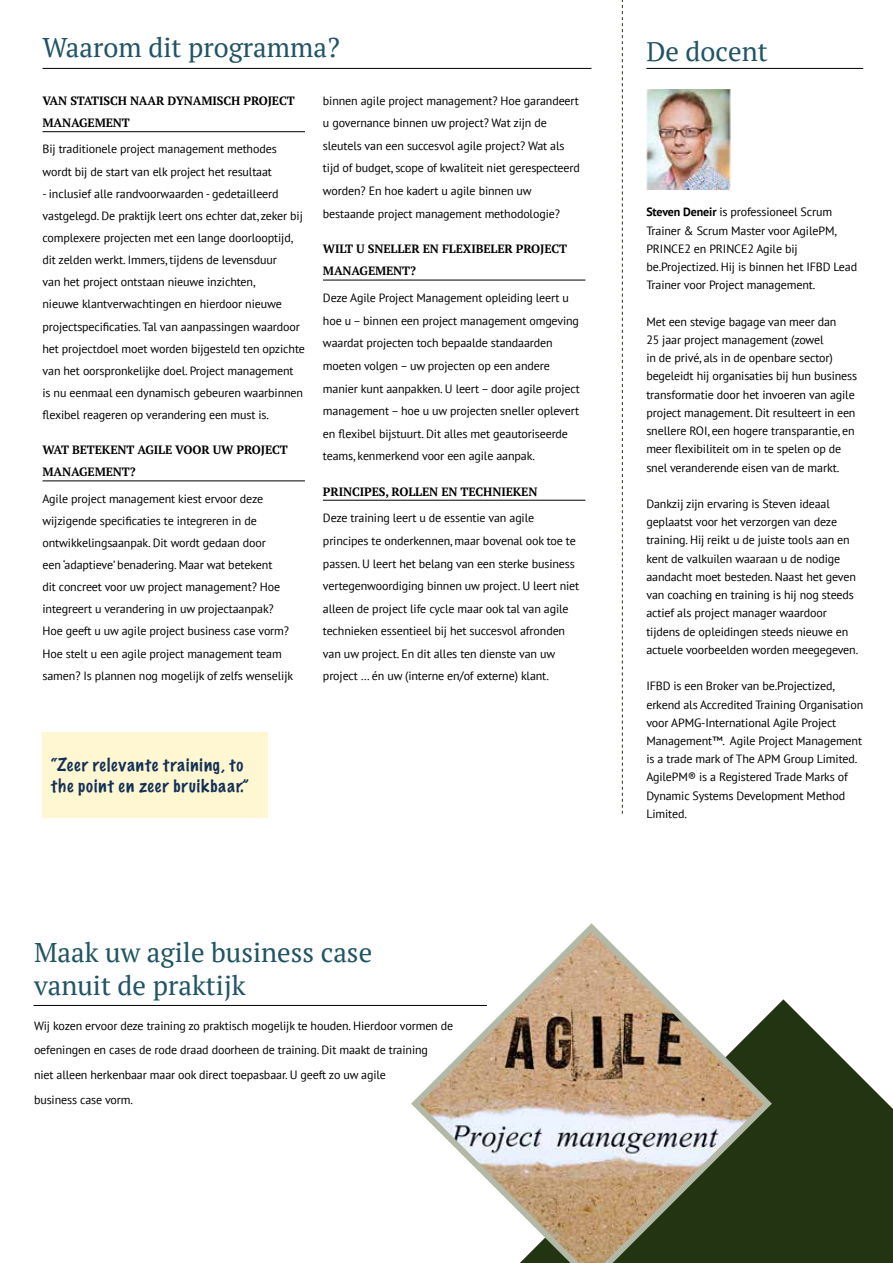
<style>
.page{position:relative;width:893px;height:1263px;background:#fff}
.page>*{position:absolute;margin:0;border:0;box-sizing:border-box;transform-origin:0 0}
.t1{font:27px/33px "PT Serif";color:#215464}
.t2{font:100 16.5px/21px "Marker Felt";letter-spacing:.07em;color:#113056}
.t3{font:12px/18.3px "PT Sans";letter-spacing:-.01em;color:#000}
.t4{font:700 12px/22.2px "PT Serif";letter-spacing:-.01em;color:#000}
.s1{font-weight:700}
</style>
<div class="page">
<svg style="left:776px;top:999px;width:117px;height:264px;fill:#233413"></svg>
<div style="left:43px;top:733px;width:225px;height:85px;background:#fff6d2"></div>
<hr style="left:43px;top:131px;width:262px;height:1px;background:#000">
<hr style="left:43px;top:480px;width:262px;height:1px;background:#000">
<hr style="left:323px;top:280px;width:262px;height:1px;background:#000">
<hr style="left:323px;top:500px;width:262px;height:1px;background:#000">
<hr style="left:43px;top:68px;width:548px;height:1px;background:#000">
<hr style="left:646px;top:68px;width:217px;height:1px;background:#000">
<img style="left:648px;top:90px;width:81px;height:99px">
<div style="left:646px;top:88px;width:85px;height:103px;border:1px solid #fff"></div>
<svg style="left:622px;top:0;width:1px;height:814px"></svg>
<hr style="left:34px;top:1005px;width:453px;height:1px;background:#000">
<svg style="left:407px;top:923px;width:369px;height:340px"></svg>
<h1 class="t1" style="left:43px;top:30px;width:299px">Waarom dit programma?</h1>
<p class="t4" style="left:43px;top:89px;width:254px">VAN STATISCH NAAR DYNAMISCH PROJECT<br>MANAGEMENT</p>
<p class="t3" style="left:43px;top:138px;width:236px;line-height:22.2px">Bij traditionele project management methodes wordt bij de start van elk project het resultaat</p>
<p class="t3" style="left:43px;top:182px;width:264px;line-height:22.2px">- inclusief alle randvoorwaarden - gedetailleerd vastgelegd. De praktijk leert ons echter dat, zeker bij complexere projecten met een lange doorlooptijd, dit zelden werkt. Immers, tijdens de levensduur<br>van het project ontstaan nieuwe inzichten,<br>nieuwe klantverwachtingen en hierdoor nieuwe projectspecificaties. Tal van aanpassingen waardoor het projectdoel moet worden bijgesteld ten opzichte van het oorspronkelijke doel. Project management<br>is nu eenmaal een dynamisch gebeuren waarbinnen flexibel reageren op verandering een must is.</p>
<p class="t4" style="left:43px;top:439px;width:247px">WAT BETEKENT AGILE VOOR UW PROJECT<br>MANAGEMENT?</p>
<p class="t3" style="left:43px;top:487px;width:252px;line-height:22.2px">Agile project management kiest ervoor deze wijzigende specificaties te integreren in de ontwikkelingsaanpak. Dit wordt gedaan door<br>een ‘adaptieve’ benadering. Maar wat betekent<br>dit concreet voor uw project management? Hoe integreert u verandering in uw projectaanpak?<br>Hoe geeft u uw agile project business case vorm?<br>Hoe stelt u een agile project management team samen? Is plannen nog mogelijk of zelfs wenselijk</p>
<p class="t3" style="left:323px;top:89px;width:258px;line-height:22.5px">binnen agile project management? Hoe garandeert u governance binnen uw project? Wat zijn de sleutels van een succesvol agile project? Wat als tijd of budget, scope of kwaliteit niet gerespecteerd worden? En hoe kadert u agile binnen uw bestaande project management methodologie?</p>
<p class="t4" style="left:323px;top:237px;width:246px">WILT U SNELLER EN FLEXIBELER PROJECT<br>MANAGEMENT?</p>
<p class="t3" style="left:323px;top:287px;width:258px;line-height:22.5px">Deze Agile Project Management opleiding leert u hoe u – binnen een project management omgeving waardat projecten toch bepaalde standaarden moeten volgen – uw projecten op een andere manier kunt aanpakken. U leert – door agile project management – hoe u uw projecten sneller oplevert en flexibel bijstuurt. Dit alles met geautoriseerde teams, kenmerkend voor een agile aanpak.</p>
<p class="t4" style="left:323px;top:480px;width:216px">PRINCIPES, ROLLEN EN TECHNIEKEN</p>
<p class="t3" style="left:323px;top:507px;width:258px;line-height:22.5px">Deze training leert u de essentie van agile principes te onderkennen, maar bovenal ook toe te passen. U leert het belang van een sterke business vertegenwoordiging binnen uw project. U leert niet alleen de project life cycle maar ook tal van agile technieken essentieel bij het succesvol afronden van uw project. En dit alles ten dienste van uw project … én uw (interne en/of externe) klant.</p>
<h2 class="t2" style="left:51px;top:754px;width:199px">“Zeer relevante training, to the point en zeer bruikbaar.”</h2>
<h1 class="t1" style="left:34px;top:935px;width:340px">Maak uw agile business case vanuit de praktijk</h1>
<p class="t3" style="left:34px;top:1013px;width:421px;line-height:24.8px">Wij kozen ervoor deze training zo praktisch mogelijk te houden. Hierdoor vormen de oefeningen en cases de rode draad doorheen de training. Dit maakt de training<br>niet alleen herkenbaar maar ook direct toepasbaar. U geeft zo uw agile<br>business case vorm.</p>
<h1 class="t1" style="left:646px;top:35px;width:123px">De docent</h1>
<p class="t3" style="left:646px;top:203px;width:212px"><span class="s1">Steven Deneir</span> is professioneel Scrum Trainer &amp; Scrum Master voor AgilePM, PRINCE2 en PRINCE2 Agile bij be.Projectized. Hij is binnen het IFBD Lead Trainer voor Project management.</p>
<p class="t3" style="left:646px;top:312px;width:212px">Met een stevige bagage van meer dan<br>25 jaar project management (zowel<br>in de privé, als in de openbare sector) begeleidt hij organisaties bij hun business transformatie door het invoeren van agile project management. Dit resulteert in een snellere ROI, een hogere transparantie, en meer flexibiliteit om in te spelen op de snel veranderende eisen van de markt.</p>
<p class="t3" style="left:646px;top:494px;width:213px">Dankzij zijn ervaring is Steven ideaal geplaatst voor het verzorgen van deze training. Hij reikt u de juiste tools aan en kent de valkuilen waaraan u de nodige aandacht moet besteden. Naast het geven van coaching en training is hij nog steeds actief als project manager waardoor tijdens de opleidingen steeds nieuwe en actuele voorbeelden worden meegegeven.</p>
<p class="t3" style="left:646px;top:677px;width:218px">IFBD is een Broker van be.Projectized, erkend als Accredited Training Organisation voor APMG-International Agile Project Management™. Agile Project Management is a trade mark of The APM Group Limited.<br>AgilePM® is a Registered Trade Marks of Dynamic Systems Development Method Limited.</p>
</div>
